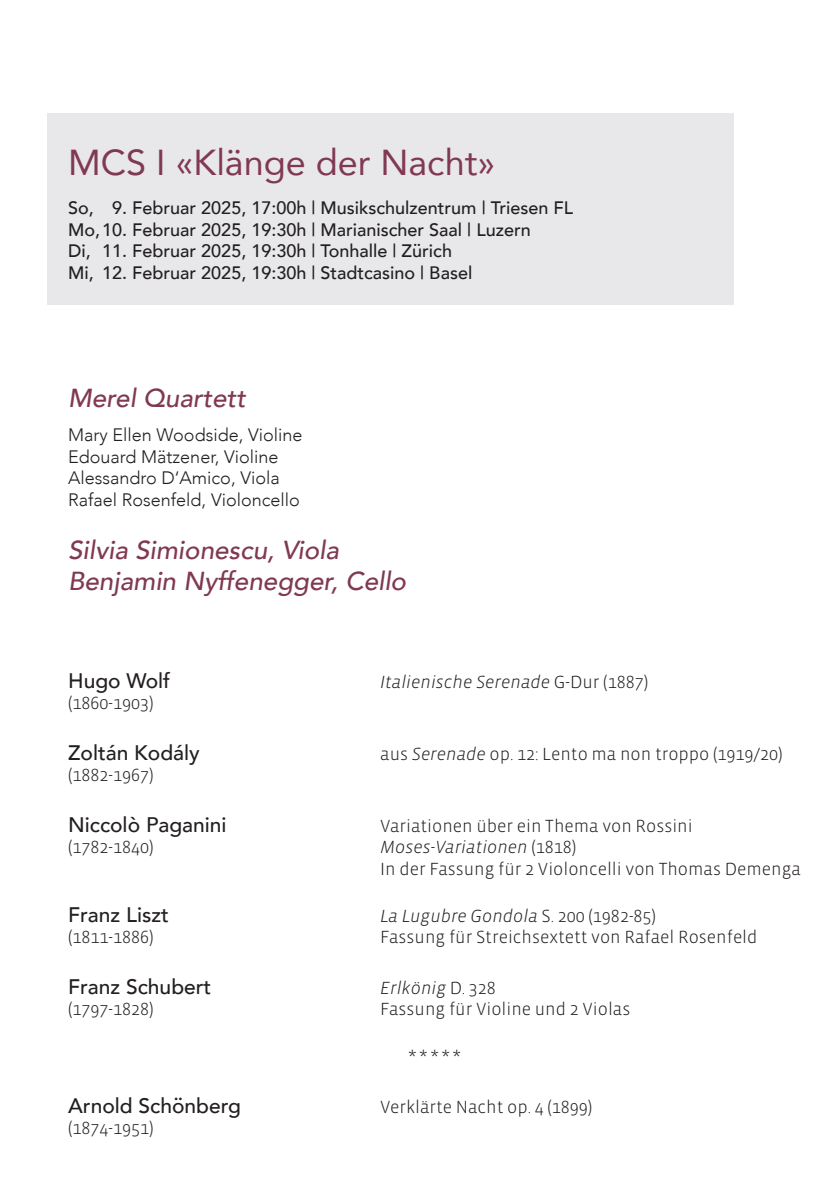
<style>
.page{position:relative;width:840px;height:1191px;background:#fff}
.page>*{position:absolute;margin:0;border:0;box-sizing:border-box;transform-origin:0 0}
.t1{font:36px "Avenir";color:#813953}
.t2{font:italic 500 26px/31.2px "Avenir";color:#813953}
.t3{font:500 21px "Avenir";color:#231f20}
.t4{font:300 18px/21.6px "Vista Sans OTCE";color:#231f20}
.t5{font:500 18px/21.6px "Avenir";color:#231f20}
.t6{font:300 18px/21.6px "Avenir";color:#231f20}
.t7{font:italic 300 18px "Vista Sans OTCE";color:#231f20}
.s1{font-style:normal}
.s2{font-style:italic}
</style>
<div class="page">
<div style="left:47px;top:113px;width:686px;height:191px;background:#e8e8ea"></div>
<h1 class="t1" style="left:68px;top:134px;width:428px">MCS I «Klänge der Nacht»</h1>
<p class="t5" style="left:68px;top:196px;width:506px">So, 9. Februar 2025, 17:00h | Musikschulzentrum | Triesen FL Mo,10. Februar 2025, 19:30h | Marianischer Saal | Luzern<br>Di, 11. Februar 2025, 19:30h | Tonhalle | Zürich<br>Mi, 12. Februar 2025, 19:30h | Stadtcasino | Basel</p>
<h2 class="t2" style="left:68px;top:383px;width:179px">Merel Quartett</h2>
<p class="t6" style="left:68px;top:424px;width:236px">Mary Ellen Woodside, Violine<br>Edouard Mätzener, Violine<br>Alessandro D‘Amico, Viola<br>Rafael Rosenfeld, Violoncello</p>
<h2 class="t2" style="left:68px;top:534px;width:339px">Silvia Simionescu, Viola<br>Benjamin Nyffenegger, Cello</h2>
<p class="t3" style="left:68px;top:662px;width:104px">Hugo Wolf</p>
<p class="t7" style="left:380px;top:671px;width:269px">Italienische Serenade <span class="s1">G-Dur (1887)</span></p>
<p class="t4" style="left:68px;top:692px;width:87px">(1860-1903)</p>
<p class="t3" style="left:68px;top:734px;width:133px">Zoltán Kodály</p>
<p class="t4" style="left:380px;top:742px;width:403px">aus <span class="s2">Serenade</span> op. 12: Lento ma non troppo (1919/20)</p>
<p class="t4" style="left:68px;top:764px;width:87px">(1882-1967)</p>
<p class="t3" style="left:68px;top:806px;width:160px">Niccolò Paganini</p>
<p class="t4" style="left:380px;top:814px;width:314px">Variationen über ein Thema von Rossini</p>
<p class="t4" style="left:68px;top:836px;width:87px">(1782-1840)</p>
<p class="t4" style="left:380px;top:836px;width:422px"><span class="s2">Moses-Variationen</span> (1818)<br>In der Fassung für 2 Violoncelli von Thomas Demenga</p>
<p class="t3" style="left:68px;top:896px;width:102px">Franz Liszt</p>
<p class="t7" style="left:380px;top:905px;width:277px">La Lugubre Gondola <span class="s1">S. 200 (1982-85)</span></p>
<p class="t4" style="left:68px;top:926px;width:87px">(1811-1886)</p>
<p class="t4" style="left:380px;top:926px;width:378px">Fassung für Streichsextett von Rafael Rosenfeld</p>
<p class="t3" style="left:68px;top:968px;width:145px">Franz Schubert</p>
<p class="t7" style="left:380px;top:977px;width:117px">Erlkönig <span class="s1">D. 328</span></p>
<p class="t4" style="left:68px;top:998px;width:87px">(1797-1828)</p>
<p class="t4" style="left:380px;top:998px;width:251px">Fassung für Violine und 2 Violas</p>
<p class="t4" style="left:408px;top:1045px;width:53px">* * * * *</p>
<p class="t3" style="left:68px;top:1087px;width:174px">Arnold Schönberg</p>
<p class="t4" style="left:380px;top:1095px;width:213px">Verklärte Nacht op. 4 (1899)</p>
<p class="t4" style="left:68px;top:1117px;width:87px">(1874-1951)</p>
</div>
